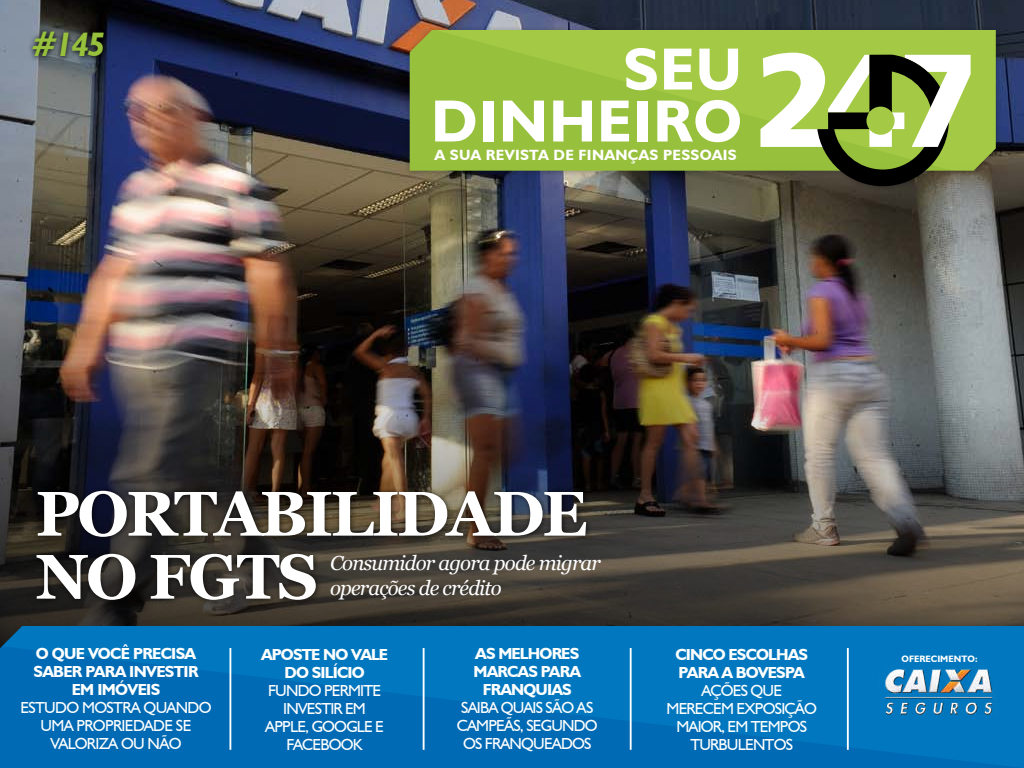
<style>
.page{position:relative;width:1024px;height:768px;background:#fff}
.page>*{position:absolute;margin:0;border:0;box-sizing:border-box;transform-origin:0 0}
.t1{font:700 63px/63px "Georgia";letter-spacing:-.04em;color:#fff}
.t2{font:700 59.9px/52px "Humanist 521 BT";letter-spacing:.02em;color:#fff;text-align:right}
.t3{font:italic 700 34px "Humanist 521 BT";color:#97c03c}
.t4{font:italic 20.4px/24.1px "Georgia";letter-spacing:-.04em;color:#fff}
.t5{font:16px/18px "Humanist 521 BT";letter-spacing:-.05em;color:#fff;text-align:center}
.t6{font:700 16px/18px "Humanist 521 BT";letter-spacing:-.05em;color:#fff;text-align:center}
.t7{font:700 14.8px "Humanist 521 BT";letter-spacing:.02em;color:#fff}
.t8{font:700 9.3px "Humanist 521 BT";color:#fff}
</style>
<div class="page">
<img style="left:0;top:0;width:1024px;height:162px">
<div style="left:405px;top:25px;width:597px;height:167px;background:#000;opacity:.25"></div>
<svg style="left:410px;top:30px;width:21px;height:132px;background:#9bb83b"></svg>
<svg style="left:431px;top:30px;width:565px;height:132px;background:#9cc33f"></svg>
<svg style="left:760px;top:53px;width:211px;height:109px"></svg>
<svg style="left:28px;top:27px;width:82px;height:34px;background:#3b4149"></svg>
<img style="left:0;top:162px;width:1024px;height:464px">
<svg style="left:0;top:626px;width:1024px;height:142px;background:#0071b9"></svg>
<img style="left:878px;top:666px;width:119px;height:51px">
<hr style="left:229px;top:648px;width:2px;height:102px;background:#fff">
<hr style="left:423px;top:648px;width:2px;height:102px;background:#fff">
<hr style="left:630px;top:648px;width:2px;height:102px;background:#fff">
<hr style="left:847px;top:648px;width:2px;height:102px;background:#fff">
<div style="left:31px;top:487px;width:561px;height:119px;background:#000;opacity:.67"></div>
<h3 class="t3" style="left:31px;top:23px;width:76px">#145</h3>
<h2 class="t2" style="left:431px;top:42px;width:312px">SEU<br>DINHEIRO</h2>
<p class="t7" style="left:435px;top:145px;width:303px">A SUA REVISTA DE FINANÇAS PESSOAIS</p>
<h1 class="t1" style="left:36px;top:479px;width:554px">PORTABILIDADE<br>NO FGTS</h1>
<p class="t4" style="left:330px;top:551px;width:272px">Consumidor agora pode migrar operações de crédito</p>
<p class="t6" style="left:33px;top:644px;width:167px">O QUE VOCÊ PRECISA<br>SABER PARA INVESTIR<br>EM IMÓVEIS</p>
<p class="t5" style="left:20px;top:698px;width:193px">ESTUDO MOSTRA QUANDO<br>UMA PROPRIEDADE SE<br>VALORIZA OU NÃO</p>
<p class="t6" style="left:261px;top:645px;width:129px">APOSTE NO VALE<br>DO SILÍCIO</p>
<p class="t5" style="left:265px;top:681px;width:120px">FUNDO PERMITE<br>INVESTIR EM<br>APPLE, GOOGLE E<br>FACEBOOK</p>
<p class="t6" style="left:475px;top:644px;width:105px">AS MELHORES</p>
<p class="t8" style="left:902px;top:653px;width:77px">OFERECIMENTO:</p>
<p class="t6" style="left:474px;top:662px;width:109px">MARCAS PARA<br>FRANQUIAS</p>
<p class="t5" style="left:457px;top:698px;width:142px">SAIBA QUAIS SÃO AS<br>CAMPEÃS, SEGUNDO<br>OS FRANQUEADOS</p>
<p class="t6" style="left:675px;top:645px;width:134px;text-align:left">CINCO ESCOLHAS<br>PARA A BOVESPA</p>
<p class="t5" style="left:667px;top:681px;width:152px">AÇÕES QUE<br>MERECEM EXPOSIÇÃO<br>MAIOR, EM TEMPOS<br>TURBULENTOS</p>
</div>
